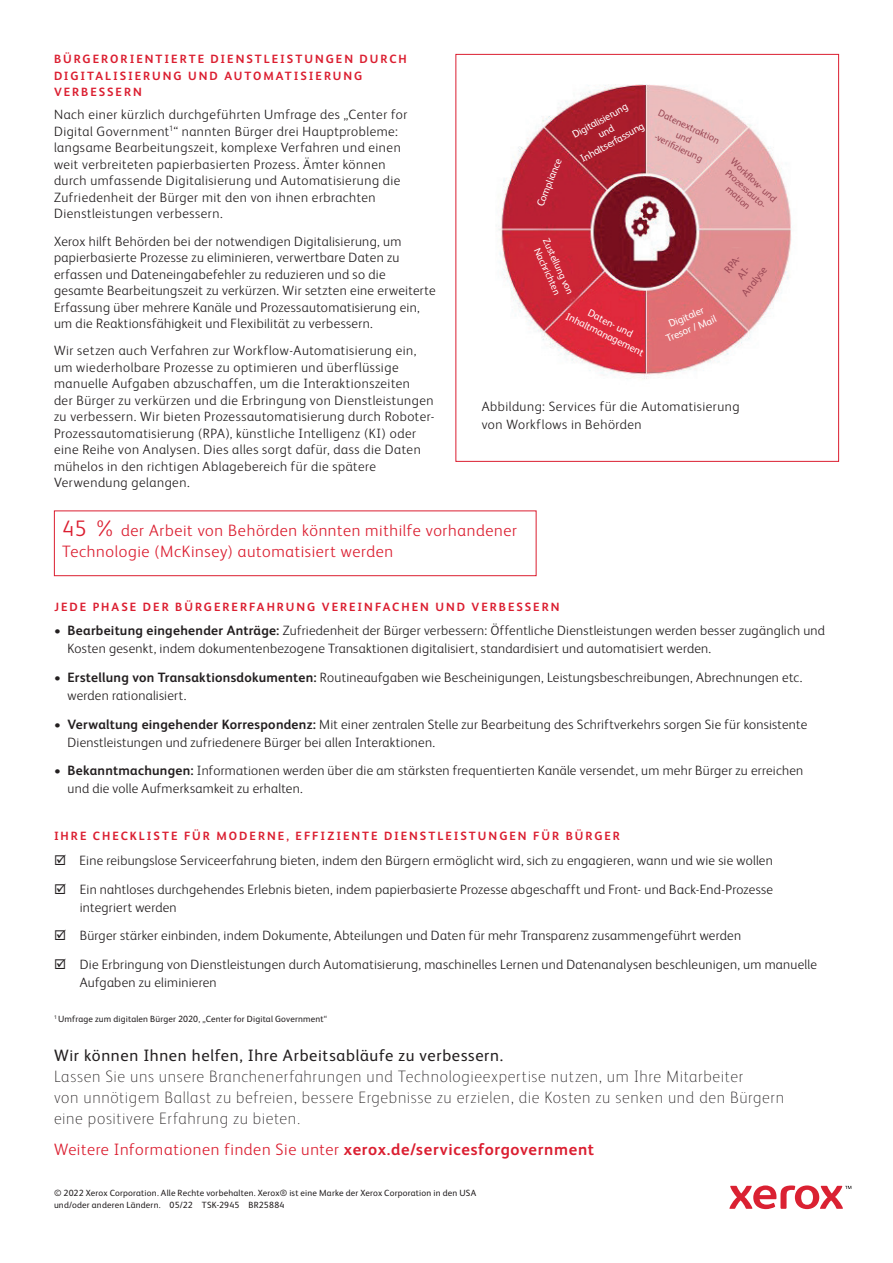
<style>
.page{position:relative;width:893px;height:1263px;background:#fff}
.page>*{position:absolute;margin:0;border:0;box-sizing:border-box;transform-origin:0 0}
.Call_to_action{font:100 16.5px/21px "Xerox Sans";letter-spacing:.04em;color:#231f20}
.Call_to_action-2{font:300 16.5px/21px "Xerox Sans";letter-spacing:.04em;color:#db1e30}
.Call_to_action-3{font:16.5px "Xerox Sans";letter-spacing:.04em;color:#231f20}
.Body_Text{font:300 13.5px/16.5px "Xerox Sans";letter-spacing:.025em;color:#231f20}
.Body_Text___Bullets{font:300 13.5px/18px "Xerox Sans";letter-spacing:.02em;color:#231f20}
.Body_Subhead{font:700 12px/16.5px "Xerox Sans";letter-spacing:.165em;color:#db1e30}
.t1{font:10.35px/12.6px "Xerox Sans";color:#fff;text-align:center}
.t2{font:10.35px/13.8px "Xerox Sans";color:#9a4855;text-align:center}
.t3{font:9.9px/12.1px "Xerox Sans";color:#fff;text-align:center}
.t4{font:9.75px/11.7px "Xerox Sans";color:#9a4855;text-align:center}
.Legal{font:9px/12px "Xerox Sans";letter-spacing:.02em;color:#231f20}
.s1{font-size:22.5px}
.s2{font-weight:700}
</style>
<div class="page">
<svg style="left:729px;top:1185px;width:122px;height:24px"></svg>
<img style="left:498px;top:84px;width:294px;height:295px">
<div style="left:455px;top:54px;width:384px;height:408px;border:1px solid #db1e30"></div>
<div style="left:54px;top:510px;width:482px;height:66px;border:1px solid #db1e30"></div>
<p class="Body_Subhead" style="left:54px;top:50px;width:354px">BÜRGERORIENTIERTE DIENSTLEISTUNGEN DURCH<br>DIGITALISIERUNG UND AUTOMATISIERUNG<br>VERBESSERN</p>
<p class="Body_Text" style="left:54px;top:106px;width:355px">Nach einer kürzlich durchgeführten Umfrage des „Center for Digital Government<sup>1</sup>“ nannten Bürger drei Hauptprobleme: langsame Bearbeitungszeit, komplexe Verfahren und einen weit verbreiteten papierbasierten Prozess. Ämter können durch umfassende Digitalisierung und Automatisierung die Zufriedenheit der Bürger mit den von ihnen erbrachten Dienstleistungen verbessern.</p>
<p class="Body_Text" style="left:54px;top:232px;width:383px">Xerox hilft Behörden bei der notwendigen Digitalisierung, um papierbasierte Prozesse zu eliminieren, verwertbare Daten zu erfassen und Dateneingabefehler zu reduzieren und so die gesamte Bearbeitungszeit zu verkürzen. Wir setzten eine erweiterte Erfassung über mehrere Kanäle und Prozessautomatisierung ein, um die Reaktionsfähigkeit und Flexibilität zu verbessern.</p>
<p class="Body_Text" style="left:54px;top:342px;width:382px">Wir setzen auch Verfahren zur Workflow-Automatisierung ein, um wiederholbare Prozesse zu optimieren und überflüssige manuelle Aufgaben abzuschaffen, um die Interaktionszeiten<br>der Bürger zu verkürzen und die Erbringung von Dienstleistungen zu verbessern. Wir bieten Prozessautomatisierung durch Roboter-Prozessautomatisierung (RPA), künstliche Intelligenz (KI) oder eine Reihe von Analysen. Dies alles sorgt dafür, dass die Daten mühelos in den richtigen Ablagebereich für die spätere Verwendung gelangen.</p>
<p class="t1" style="left:533px;top:203px;width:53px;rotate:-68deg">Compliance</p>
<p class="t1" style="left:566px;top:131px;width:72px;rotate:-29deg">Digitalisierung und<br>Inhaltserfassung</p>
<p class="t4" style="left:662px;top:106px;width:68px;rotate:26deg">Datenextraktion und<br>-verifi zierung</p>
<p class="t4" style="left:737px;top:155px;width:60px;rotate:43deg">Workfl ow- und<br>Prozessauto&shy;mation</p>
<p class="t3" style="left:552px;top:236px;width:62px;rotate:65deg">Zustellung von<br>Nachrichten</p>
<p class="t1" style="left:575px;top:298px;width:87px;rotate:26deg">Daten- und<br>Inhaltmanagement</p>
<p class="t2" style="left:716px;top:273px;width:36px;rotate:-52deg">RPA-<br>AI-<br>Analyse</p>
<p class="t1" style="left:659px;top:321px;width:55px;rotate:-23deg">Digitaler<br>Tresor / Mail</p>
<p class="Body_Text" style="left:482px;top:397px;width:259px;line-height:18px">Abbildung: Services für die Automatisierung von Workflows in Behörden</p>
<p class="Call_to_action-2" style="left:62px;top:519px;width:456px"><span class="s1">45 %</span> der Arbeit von Behörden könnten mithilfe vorhandener<br>Technologie (McKinsey) automatisiert werden</p>
<p class="Body_Subhead" style="left:54px;top:598px;width:507px">JEDE PHASE DER BÜRGERERFAHRUNG VEREINFACHEN UND VERBESSERN</p>
<p class="Body_Text" style="left:68px;top:621px;width:759px;line-height:18px;text-indent:-14px"><span class="s2">• Bearbeitung eingehender Anträge:</span> Zufriedenheit der Bürger verbessern: Öffentliche Dienstleistungen werden besser zugänglich und<br>Kosten gesenkt, indem dokumentenbezogene Transaktionen digitalisiert, standardisiert und automatisiert werden.</p>
<p class="Body_Text" style="left:68px;top:668px;width:736px;line-height:18px;text-indent:-14px"><span class="s2">• Erstellung von Transaktionsdokumenten:</span> Routineaufgaben wie Bescheinigungen, Leistungsbeschreibungen, Abrechnungen etc. werden rationalisiert.</p>
<p class="Body_Text" style="left:68px;top:714px;width:741px;line-height:18px;text-indent:-14px"><span class="s2">• Verwaltung eingehender Korrespondenz:</span> Mit einer zentralen Stelle zur Bearbeitung des Schriftverkehrs sorgen Sie für konsistente<br>Dienstleistungen und zufriedenere Bürger bei allen Interaktionen.</p>
<p class="Body_Text" style="left:68px;top:761px;width:737px;line-height:18px;text-indent:-14px"><span class="s2">• Bekanntmachungen:</span> Informationen werden über die am stärksten frequentierten Kanäle versendet, um mehr Bürger zu erreichen und die volle Aufmerksamkeit zu erhalten.</p>
<p class="Body_Subhead" style="left:54px;top:827px;width:568px">IHRE CHECKLISTE FÜR MODERNE, EFFIZIENTE DIENSTLEISTUNGEN FÜR BÜRGER</p>
<p class="Body_Text___Bullets" style="left:54px;top:850px;width:720px">☑ Eine reibungslose Serviceerfahrung bieten, indem den Bürgern ermöglicht wird, sich zu engagieren, wann und wie sie wollen</p>
<p class="Body_Text___Bullets" style="left:80px;top:879px;width:695px;text-indent:-26px">☑ Ein nahtloses durchgehendes Erlebnis bieten, indem papierbasierte Prozesse abgeschafft und Front- und Back-End-Prozesse integriert werden</p>
<p class="Body_Text___Bullets" style="left:54px;top:926px;width:689px">☑ Bürger stärker einbinden, indem Dokumente, Abteilungen und Daten für mehr Transparenz zusammengeführt werden</p>
<p class="Body_Text___Bullets" style="left:80px;top:955px;width:739px;text-indent:-26px">☑ Die Erbringung von Dienstleistungen durch Automatisierung, maschinelles Lernen und Datenanalysen beschleunigen, um manuelle<br>Aufgaben zu eliminieren</p>
<p class="Legal" style="left:54px;top:1012px;width:275px"><sup>1</sup> Umfrage zum digitalen Bürger 2020, „Center for Digital Government“</p>
<p class="Call_to_action-3" style="left:54px;top:1044px;width:451px">Wir können Ihnen helfen, Ihre Arbeitsabläufe zu verbessern.</p>
<p class="Call_to_action" style="left:54px;top:1065px;width:732px">Lassen Sie uns unsere Branchenerfahrungen und Technologieexpertise nutzen, um Ihre Mitarbeiter<br>von unnötigem Ballast zu befreien, bessere Ergebnisse zu erzielen, die Kosten zu senken und den Bürgern eine positivere Erfahrung zu bieten.</p>
<p class="Call_to_action-2" style="left:54px;top:1138px;width:542px">Weitere Informationen finden Sie unter <span class="s2">xerox.de/servicesforgovernment</span></p>
<p class="Legal" style="left:54px;top:1186px;width:424px">© 2022 Xerox Corporation. Alle Rechte vorbehalten. Xerox® ist eine Marke der Xerox Corporation in den USA und/oder anderen Ländern. 05/22 TSK-2945 BR25884</p>
</div>
